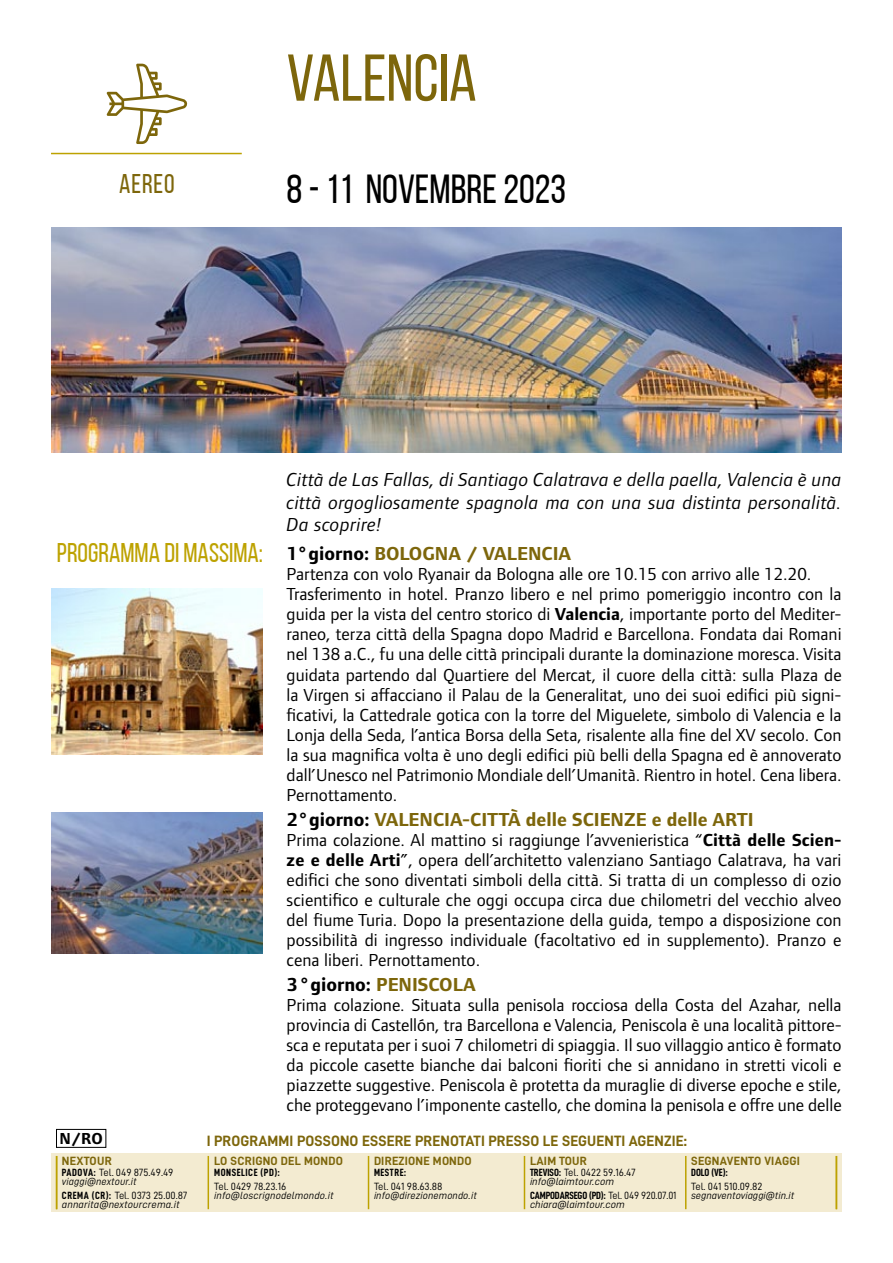
<style>
.page{position:relative;width:893px;height:1263px;background:#fff}
.page>*{position:absolute;margin:0;border:0;box-sizing:border-box;transform-origin:0 0}
.t1{font:66px "Bebas Neue";color:#7d660b}
.t2{font:40.5px "Bebas Neue";color:#000}
.t3{font:27px "Bebas Neue";color:#bda200}
.t4{font:27px "Bebas Neue";letter-spacing:.03em;color:#7d660b}
.t5{font:italic 19.5px/22.5px "Foundry Form Sans OT2";letter-spacing:.015em;color:#000;text-align:justify}
.t6{font:700 19.5px "Foundry Form Sans OT2";color:#7d660b}
.t7{font:700 19.5px "Foundry Form Sans OT2";color:#000}
.t8{font:18px/20.1px "Foundry Form Sans OT2";color:#000;text-align:justify}
.t9{font:700 16.5px "Foundry Form Sans OT2";color:#000}
.t10{font:15px "D DIN Bold";letter-spacing:.01em;color:#7d660b}
.t11{font:12px "D DIN Bold";letter-spacing:.02em;color:#7d660b}
.t12{font:10.5px "D DIN Italic";letter-spacing:.01em;color:#000}
.t13{font:10.5px "D DIN";color:#000}
.t14{font:10.5px "D DIN Condensed Bold";color:#000}
.t15{font:10.5px "D DIN Condensed Bold";letter-spacing:.05em;color:#000}
.s1{color:#000}
.s2{font-weight:700}
.s3{color:#7d660b}
.s4{font-family:"D DIN Condensed Bold"}
.s5{font-family:"D DIN"}
</style>
<div class="page">
<div style="left:51px;top:1153px;width:791px;height:59px;background:#f3ebd1"></div>
<hr style="left:56px;top:1156px;width:1px;height:53px;background:#bda200">
<hr style="left:524px;top:1156px;width:1px;height:53px;background:#bda200">
<hr style="left:685px;top:1156px;width:1px;height:53px;background:#bda200">
<hr style="left:836px;top:1156px;width:1px;height:53px;background:#bda200">
<hr style="left:368px;top:1156px;width:1px;height:53px;background:#bda200">
<hr style="left:208px;top:1156px;width:1px;height:53px;background:#bda200">
<img style="left:52px;top:227px;width:790px;height:226px">
<img style="left:51px;top:589px;width:212px;height:166px">
<img style="left:51px;top:812px;width:212px;height:141px">
<div style="left:56px;top:1129px;width:50px;height:19px;border:1px solid #000"></div>
<hr style="left:51px;top:153px;width:191px;height:1px;background:#bda200">
<svg style="left:107px;top:64px;width:81px;height:80px"></svg>
<h3 class="t4" style="left:119px;top:169px;width:57px">AEREO</h3>
<h1 class="t1" style="left:287px;top:42px;width:192px">VALENCIA</h1>
<h2 class="t2" style="left:287px;top:167px;width:281px">8 - 11 NOVEMBRE 2023</h2>
<h3 class="t3" style="left:57px;top:538px;width:208px">PROGRAMMA DI MASSIMA:</h3>
<p class="t5" style="left:287px;top:467px;width:556px">Città de Las Fallas, di Santiago Calatrava e della paella, Valencia è una città orgogliosamente spagnola ma con una sua distinta personalità.<br>Da scoprire!</p>
<p class="t6" style="left:287px;top:539px;width:286px"><span class="s1">1°giorno:</span> BOLOGNA / VALENCIA</p>
<p class="t8" style="left:287px;top:563px;width:556px;text-align:left">Partenza con volo Ryanair da Bologna alle ore 10.15 con arrivo alle 12.20.<br>Trasferimento in hotel. Pranzo libero e nel primo pomeriggio incontro con la guida per la vista del centro storico di <span class="s2">Valencia</span>, importante porto del Mediter&shy;raneo, terza città della Spagna dopo Madrid e Barcellona. Fondata dai Romani nel 138 a.C., fu una delle città principali durante la dominazione moresca. Visita guidata partendo dal Quartiere del Mercat, il cuore della città: sulla Plaza de la Virgen si affacciano il Palau de la Generalitat, uno dei suoi edifici più signi&shy;ficativi, la Cattedrale gotica con la torre del Miguelete, simbolo di Valencia e la Lonja della Seda, l’antica Borsa della Seta, risalente alla fine del XV secolo. Con la sua magnifica volta è uno degli edifici più belli della Spagna ed è annoverato dall’Unesco nel Patrimonio Mondiale dell’Umanità. Rientro in hotel. Cena libera.<br>Pernottamento.</p>
<p class="t6" style="left:287px;top:805px;width:469px"><span class="s1">2°giorno:</span> VALENCIA-CITTÀ delle SCIENZE e delle ARTI</p>
<p class="t8" style="left:287px;top:828px;width:556px">Prima colazione. Al mattino si raggiunge l’avvenieristica “<span class="s2">Città delle Scien&shy;ze e delle Arti</span>”, opera dell’architetto valenziano Santiago Calatrava, ha vari edifici che sono diventati simboli della città. Si tratta di un complesso di ozio scientifico e culturale che oggi occupa circa due chilometri del vecchio alveo del fiume Turia. Dopo la presentazione della guida, tempo a disposizione con possibilità di ingresso individuale (facoltativo ed in supplemento). Pranzo e cena liberi. Pernottamento.</p>
<p class="t7" style="left:287px;top:970px;width:191px">3°giorno: <span class="s3">PENISCOLA</span></p>
<p class="t8" style="left:287px;top:993px;width:556px">Prima colazione. Situata sulla penisola rocciosa della Costa del Azahar, nella provincia di Castellón, tra Barcellona e Valencia, Peniscola è una località pittore&shy;sca e reputata per i suoi 7 chilometri di spiaggia. Il suo villaggio antico è formato da piccole casette bianche dai balconi fioriti che si annidano in stretti vicoli e piazzette suggestive. Peniscola è protetta da muraglie di diverse epoche e stile, che proteggevano l’imponente castello, che domina la penisola e offre une delle</p>
<p class="t9" style="left:59px;top:1126px;width:45px">N/RO</p>
<p class="t11" style="left:62px;top:1154px;width:51px">NEXTOUR</p>
<p class="t13" style="left:62px;top:1167px;width:113px"><span class="s4">PADOVA:</span> Tel. 049 875.49.49</p>
<p class="t12" style="left:62px;top:1176px;width:76px">viaggi@nextour.it</p>
<p class="t13" style="left:62px;top:1189px;width:127px"><span class="s4">CREMA (CR):</span> Tel. 0373 25.00.87</p>
<p class="t12" style="left:62px;top:1198px;width:119px">annarita@nextourcrema.it</p>
<p class="t10" style="left:207px;top:1133px;width:482px">I PROGRAMMI POSSONO ESSERE PRENOTATI PRESSO LE SEGUENTI AGENZIE:</p>
<p class="t11" style="left:214px;top:1154px;width:130px">LO SCRIGNO DEL MONDO</p>
<p class="t15" style="left:214px;top:1167px;width:67px">MONSELICE (PD):</p>
<p class="t13" style="left:214px;top:1180px;width:74px">Tel. 0429 78.23.16</p>
<p class="t12" style="left:214px;top:1189px;width:121px">info@loscrignodelmondo.it</p>
<p class="t11" style="left:374px;top:1154px;width:99px">DIREZIONE MONDO</p>
<p class="t14" style="left:374px;top:1167px;width:34px">MESTRE:</p>
<p class="t13" style="left:374px;top:1180px;width:70px">Tel. 041 98.63.88</p>
<p class="t12" style="left:374px;top:1189px;width:104px">info@direzionemondo.it</p>
<p class="t11" style="left:530px;top:1154px;width:59px">LAIM TOUR</p>
<p class="t13" style="left:530px;top:1167px;width:107px"><span class="s4">TREVISO:</span> Tel. 0422 59.16.47</p>
<p class="t12" style="left:530px;top:1176px;width:86px">info@laimtour.com</p>
<p class="t14" style="left:530px;top:1189px;width:148px">CAMPODARSEGO (PD): <span class="s5">Tel. 049 920.07.01</span></p>
<p class="t12" style="left:530px;top:1198px;width:96px">chiara@laimtour.com</p>
<p class="t11" style="left:691px;top:1154px;width:110px">SEGNAVENTO VIAGGI</p>
<p class="t14" style="left:691px;top:1167px;width:38px">DOLO (VE):</p>
<p class="t13" style="left:691px;top:1180px;width:73px">Tel. 041 510.09.82</p>
<p class="t12" style="left:691px;top:1189px;width:105px">segnaventoviaggi@tin.it</p>
</div>
